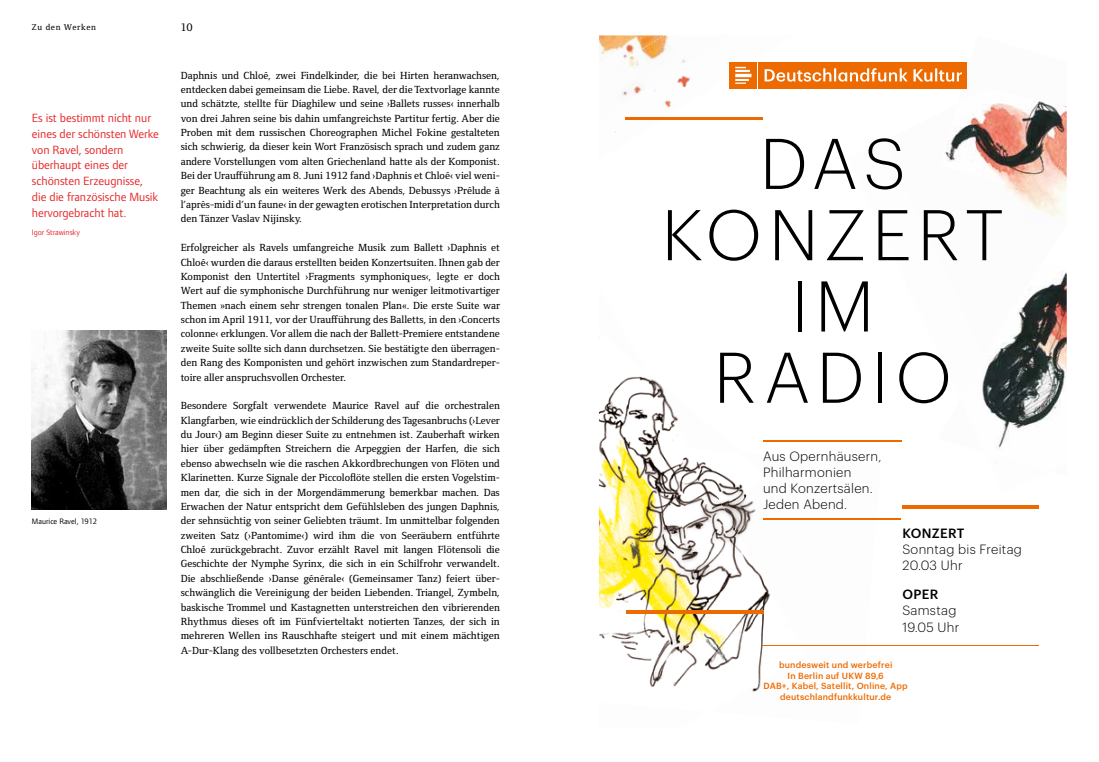
<style>
.page{position:relative;width:1099px;height:762px;background:#fff}
.page>*{position:absolute;margin:0;border:0;box-sizing:border-box;transform-origin:0 0}
.t1{font:300 70px/71.2px "Graphik";letter-spacing:.085em;color:#000;text-align:center}
.t2{font:300 13.12px/16.2px "Graphik";letter-spacing:.02em;color:#000}
.t3{font:500 13.12px "Graphik";color:#000}
.t4{font:12.38px/15.9px "Foundry Form Sans OT2";letter-spacing:-.005em;color:#e6272b}
.t5{font:500 11.25px "Foundry Form Serif";color:#000}
.t6{font:500 10.62px/14.4px "Foundry Form Serif OT2";color:#000;text-align:justify}
.t7{font:500 8.75px/10.5px "Graphik";letter-spacing:.02em;color:#ed6a00;text-align:center}
.t8{font:500 8.75px "Foundry Form Serif OT2";letter-spacing:.075em;color:#000}
.t9{font:8.12px "Foundry Form Sans OT2";color:#000}
.t10{font:8.12px "Foundry Form Sans OT2";letter-spacing:-.005em;color:#e6272b}
</style>
<div class="page">
<img style="left:32px;top:330px;width:135px;height:180px">
<img style="left:728px;top:478px;width:28px;height:39px">
<img style="left:944px;top:101px;width:122px;height:89px">
<img style="left:631px;top:62px;width:132px;height:58px">
<img style="left:621px;top:35px;width:107px;height:82px">
<img style="left:599px;top:35px;width:64px;height:42px">
<img style="left:615px;top:110px;width:16px;height:22px">
<img style="left:599px;top:517px;width:171px;height:175px">
<img style="left:599px;top:376px;width:80px;height:65px">
<img style="left:599px;top:441px;width:129px;height:194px">
<img style="left:982px;top:348px;width:84px;height:102px">
<img style="left:1003px;top:307px;width:63px;height:41px">
<img style="left:1023px;top:272px;width:43px;height:35px">
<hr style="left:625px;top:611px;width:138px;height:3px;background:#ed6a00">
<hr style="left:901px;top:506px;width:137px;height:3px;background:#ed6a00">
<hr style="left:763px;top:440px;width:138px;height:2px;background:#ed6a00">
<hr style="left:763px;top:518px;width:138px;height:2px;background:#ed6a00">
<hr style="left:762px;top:645px;width:276px;height:1px;background:#ed6a00">
<hr style="left:625px;top:117px;width:138px;height:2px;background:#ed6a00">
<div style="left:729px;top:62px;width:27px;height:27px;background:#ed6a00"></div>
<div style="left:758px;top:62px;width:209px;height:27px;background:#ed6a00"></div>
<svg style="left:735px;top:79px;width:14px;height:5px"></svg>
<hr style="left:735px;top:74px;width:16px;height:3px;background:#fff">
<svg style="left:735px;top:67px;width:15px;height:5px"></svg>
<svg style="left:764px;top:68px;width:197px;height:14px"></svg>
<p class="t8" style="left:32px;top:21px;width:66px">Zu den Werken</p>
<p class="t5" style="left:181px;top:21px;width:13px">10</p>
<p class="t4" style="left:32px;top:109px;width:129px">Es ist bestimmt nicht nur eines der schönsten Werke von Ravel, sondern überhaupt eines der schönsten Erzeugnisse, die die französische Musik hervorgebracht hat.</p>
<p class="t10" style="left:32px;top:226px;width:50px">Igor Strawinsky</p>
<p class="t9" style="left:32px;top:515px;width:67px">Maurice Ravel, 1912</p>
<p class="t6" style="left:181px;top:67px;width:320px">Daphnis und Chloé, zwei Findelkinder, die bei Hirten heranwachsen, entdecken dabei gemeinsam die Liebe. Ravel, der die Textvorlage kannte und schätzte, stellte für Diaghilew und seine ›Ballets russes‹ innerhalb von drei Jahren seine bis dahin umfangreichste Partitur fertig. Aber die Proben mit dem russischen Choreographen Michel Fokine gestalteten sich schwierig, da dieser kein Wort Französisch sprach und zudem ganz andere Vorstellungen vom alten Griechenland hatte als der Komponist.<br>Bei der Uraufführung am 8. Juni 1912 fand ›Daphnis et Chloé‹ viel weni&shy;ger Beachtung als ein weiteres Werk des Abends, Debussys ›Prélude à l’après-midi d’un faune‹ in der gewagten erotischen Interpretation durch den Tänzer Vaslav Nijinsky.</p>
<p class="t6" style="left:181px;top:240px;width:320px">Erfolgreicher als Ravels umfangreiche Musik zum Ballett ›Daphnis et Chloé‹ wurden die daraus erstellten beiden Konzertsuiten. Ihnen gab der Komponist den Untertitel ›Fragments symphoniques‹, legte er doch Wert auf die symphonische Durchführung nur weniger leitmotivartiger Themen »nach einem sehr strengen tonalen Plan«. Die erste Suite war schon im April 1911, vor der Uraufführung des Balletts, in den ›Concerts colonne‹ erklungen. Vor allem die nach der Ballett-Premiere entstandene zweite Suite sollte sich dann durchsetzen. Sie bestätigte den überragen&shy;den Rang des Komponisten und gehört inzwischen zum Standardreper&shy;toire aller anspruchsvollen Orchester.</p>
<p class="t6" style="left:181px;top:398px;width:320px">Besondere Sorgfalt verwendete Maurice Ravel auf die orchestralen Klangfarben, wie eindrücklich der Schilderung des Tagesanbruchs (›Lever du Jour‹) am Beginn dieser Suite zu entnehmen ist. Zauberhaft wirken hier über gedämpften Streichern die Arpeggien der Harfen, die sich ebenso abwechseln wie die raschen Akkordbrechungen von Flöten und Klarinetten. Kurze Signale der Piccoloflöte stellen die ersten Vogelstim&shy;men dar, die sich in der Morgendämmerung bemerkbar machen. Das -Erwachen der Natur entspricht dem Gefühlsleben des jungen Daphnis, der sehnsüchtig von seiner Geliebten träumt. Im unmittelbar folgenden zweiten Satz (›Pantomime‹) wird ihm die von Seeräubern entführte Chloé zurückgebracht. Zuvor erzählt Ravel mit langen Flötensoli die Geschichte der Nymphe Syrinx, die sich in ein Schilfrohr verwandelt.<br>Die abschließende ›Danse générale‹ (Gemeinsamer Tanz) feiert über&shy;schwänglich die Vereinigung der beiden Liebenden. Triangel, Zymbeln, baskische Trommel und Kastagnetten unterstreichen den vibrierenden Rhythmus dieses oft im Fünfvierteltakt notierten Tanzes, der sich in mehreren Wellen ins Rauschhafte steigert und mit einem mächtigen A-Dur-Klang des vollbesetzten Orchesters endet.</p>
<h1 class="t1" style="left:661px;top:123px;width:344px">DAS<br>KONZERT<br>IM<br>RADIO</h1>
<p class="t2" style="left:763px;top:447px;width:120px">Aus Opernhäusern,<br>Philharmonien<br>und Konzertsälen.<br>Jeden Abend.</p>
<p class="t3" style="left:902px;top:523px;width:63px">KONZERT</p>
<p class="t2" style="left:902px;top:540px;width:121px">Sonntag bis Freitag<br>20.03 Uhr</p>
<p class="t3" style="left:902px;top:584px;width:37px">OPER</p>
<p class="t2" style="left:902px;top:601px;width:58px">Samstag<br>19.05 Uhr</p>
<p class="t7" style="left:763px;top:659px;width:146px">bundesweit und werbefrei<br>In Berlin auf UKW 89,6<br>DAB+, Kabel, Satellit, Online, App deutschlandfunkkultur.de</p>
</div>
